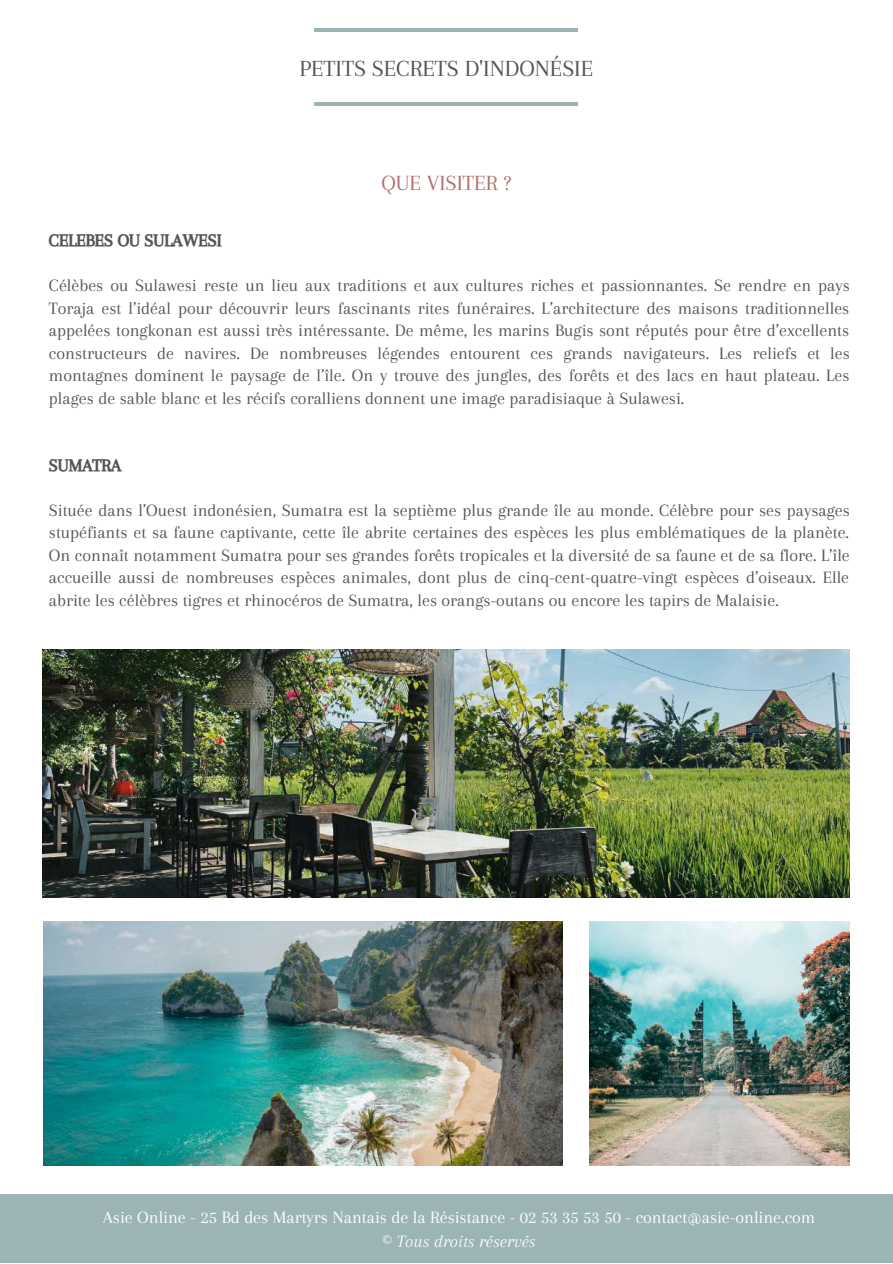
<style>
.page{position:relative;width:893px;height:1264px;background:#fff}
.page>*{position:absolute;margin:0;border:0;box-sizing:border-box;transform-origin:0 0}
.t1{font:24px "Arapey";color:#545454}
.t2{font:22.5px "Arapey";color:#b2706d}
.t3{font:18px/22.5px "Arapey";color:#545454;text-align:justify}
.t4{font:18px/24.8px "Arapey";color:#fff;text-align:center}
.t5{font:18px "CA Generated";color:#545454}
.t6{font:800 15px/20.2px "Open Sans";color:#fff;text-align:center}
.s1{font-style:italic}
</style>
<div class="page">
<hr style="left:315px;top:102px;width:263px;height:3px;background:#9cb5b4">
<hr style="left:315px;top:28px;width:263px;height:3px;background:#9cb5b4">
<div style="left:0;top:1194px;width:892px;height:68px;background:#9cb5b4"></div>
<img style="left:43px;top:921px;width:519px;height:244px">
<img style="left:589px;top:921px;width:260px;height:244px">
<img style="left:43px;top:649px;width:805px;height:248px">
<h1 class="t1" style="left:299px;top:55px;width:295px">PETITS SECRETS D'INDONÉSIE</h1>
<p class="t2" style="left:381px;top:171px;width:131px">QUE VISITER ?</p>
<p class="t5" style="left:49px;top:230px;width:174px">CELEBES OU SULAWESI</p>
<p class="t3" style="left:49px;top:274px;width:802px">Célèbes ou Sulawesi reste un lieu aux traditions et aux cultures riches et passionnantes. Se rendre en pays Toraja est l’idéal pour découvrir leurs fascinants rites funéraires. L’architecture des maisons traditionnelles appelées tongkonan est aussi très intéressante. De même, les marins Bugis sont réputés pour être d’excellents constructeurs de navires. De nombreuses légendes entourent ces grands navigateurs. Les reliefs et les montagnes dominent le paysage de l’île. On y trouve des jungles, des forêts et des lacs en haut plateau. Les plages de sable blanc et les récifs coralliens donnent une image paradisiaque à Sulawesi.</p>
<p class="t5" style="left:49px;top:455px;width:74px">SUMATRA</p>
<p class="t3" style="left:49px;top:499px;width:802px">Située dans l’Ouest indonésien, Sumatra est la septième plus grande île au monde. Célèbre pour ses paysages stupéfiants et sa faune captivante, cette île abrite certaines des espèces les plus emblématiques de la planète.<br>On connaît notamment Sumatra pour ses grandes forêts tropicales et la diversité de sa faune et de sa flore. L’île accueille aussi de nombreuses espèces animales, dont plus de cinq-cent-quatre-vingt espèces d’oiseaux. Elle abrite les célèbres tigres et rhinocéros de Sumatra, les orangs-outans ou encore les tapirs de Malaisie.</p>
<p class="t4" style="left:103px;top:1204px;width:714px">Asie Online - 25 Bd des Martyrs Nantais de la Résistance - 02 53 35 53 50 - contact@asie-online.com © <span class="s1">Tous droits réservés</span></p>
<p class="t6" style="left:144px;top:1207px;width:632px">Asie Online - 1 Beauregard 44120 Vertou - 02 53 35 53 50 - contact@asie-online.com © <span class="s1">Tous droits réservés</span></p>
</div>
